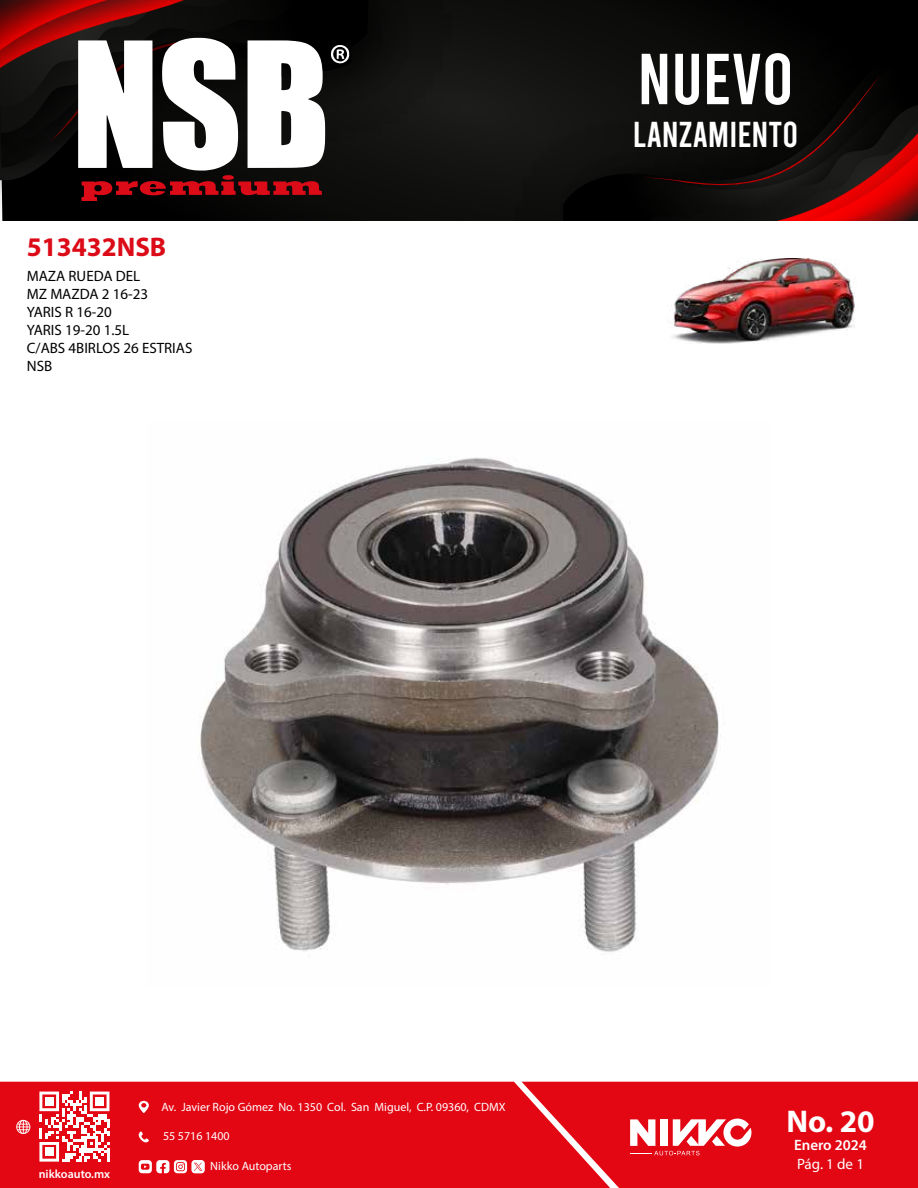
<style>
.page{position:relative;width:918px;height:1188px;background:#fff}
.page>*{position:absolute;margin:0;border:0;box-sizing:border-box;transform-origin:0 0}
.t1{font:72px "Bebas";color:#fff}
.t2{font:36px "Bebas";color:#fff}
.t3{font:700 31.5px "Myriad Pro";color:#fff}
.t4{font:700 27px "Myriad Pro";color:#dc0b18}
.t5{font:15px/18px "Myriad Pro";color:#000}
.t6{font:600 15px "Myriad Pro";color:#fff}
.t7{font:15px "Myriad Pro";color:#fff}
.t8{font:12px "Myriad Pro";color:#fff}
.t9{font:600 12px "Myriad Pro";color:#fff}
</style>
<div class="page">
<div style="left:465px;top:0;width:33px;height:221px;background:#141413"></div>
<div style="left:498px;top:0;width:420px;height:11px;background:#050504"></div>
<img style="left:496px;top:11px;width:422px;height:210px">
<div style="left:414px;top:0;width:51px;height:221px;background:#141412"></div>
<img style="left:0;top:0;width:414px;height:221px">
<img style="left:568px;top:29px;width:350px;height:66px">
<img style="left:594px;top:43px;width:324px;height:32px">
<svg style="left:562px;top:97px;width:14px;height:124px;background:#0f0f0e"></svg>
<svg style="left:576px;top:75px;width:342px;height:146px;background:#200c0b"></svg>
<div style="left:0;top:1082px;width:522px;height:106px;background:#e30613"></div>
<svg style="left:39px;top:1092px;width:70px;height:70px"></svg>
<div style="left:45px;top:1097px;width:8px;height:9px;background:#fff"></div>
<div style="left:95px;top:1097px;width:9px;height:9px;background:#fff"></div>
<div style="left:45px;top:1148px;width:8px;height:8px;background:#fff"></div>
<svg style="left:16px;top:1120px;width:14px;height:14px"></svg>
<svg style="left:139px;top:1101px;width:10px;height:12px"></svg>
<svg style="left:139px;top:1131px;width:10px;height:12px"></svg>
<svg style="left:139px;top:1160px;width:66px;height:13px"></svg>
<svg style="left:522px;top:1082px;width:396px;height:106px;background:#e41723"></svg>
<svg style="left:0;top:0;width:403px;height:201px"></svg>
<img style="left:200px;top:457px;width:521px;height:495px">
<img style="left:670px;top:258px;width:185px;height:86px">
<h3 class="t4" style="left:27px;top:229px;width:141px">513432NSB</h3>
<p class="t5" style="left:27px;top:267px;width:167px">MAZA RUEDA DEL<br>MZ MAZDA 2 16-23<br>YARIS R 16-20<br>YARIS 19-20 1.5L<br>C/ABS 4BIRLOS 26 ESTRIAS<br>NSB</p>
<h1 class="t1" style="left:637px;top:43px;width:158px">NUEVO</h1>
<h2 class="t2" style="left:633px;top:117px;width:167px">LANZAMIENTO</h2>
<p class="t9" style="left:39px;top:1167px;width:73px">nikkoauto.mx</p>
<p class="t8" style="left:161px;top:1099px;width:346px">Av. Javier Rojo Gómez No. 1350 Col. San Miguel, C.P. 09360, CDMX</p>
<p class="t8" style="left:163px;top:1129px;width:68px">55 5716 1400</p>
<p class="t8" style="left:210px;top:1159px;width:83px">Nikko Autoparts</p>
<h3 class="t3" style="left:786px;top:1101px;width:90px">No. 20</h3>
<p class="t6" style="left:794px;top:1135px;width:74px">Enero 2024</p>
<p class="t7" style="left:797px;top:1155px;width:68px">Pág. 1 de 1</p>
</div>
